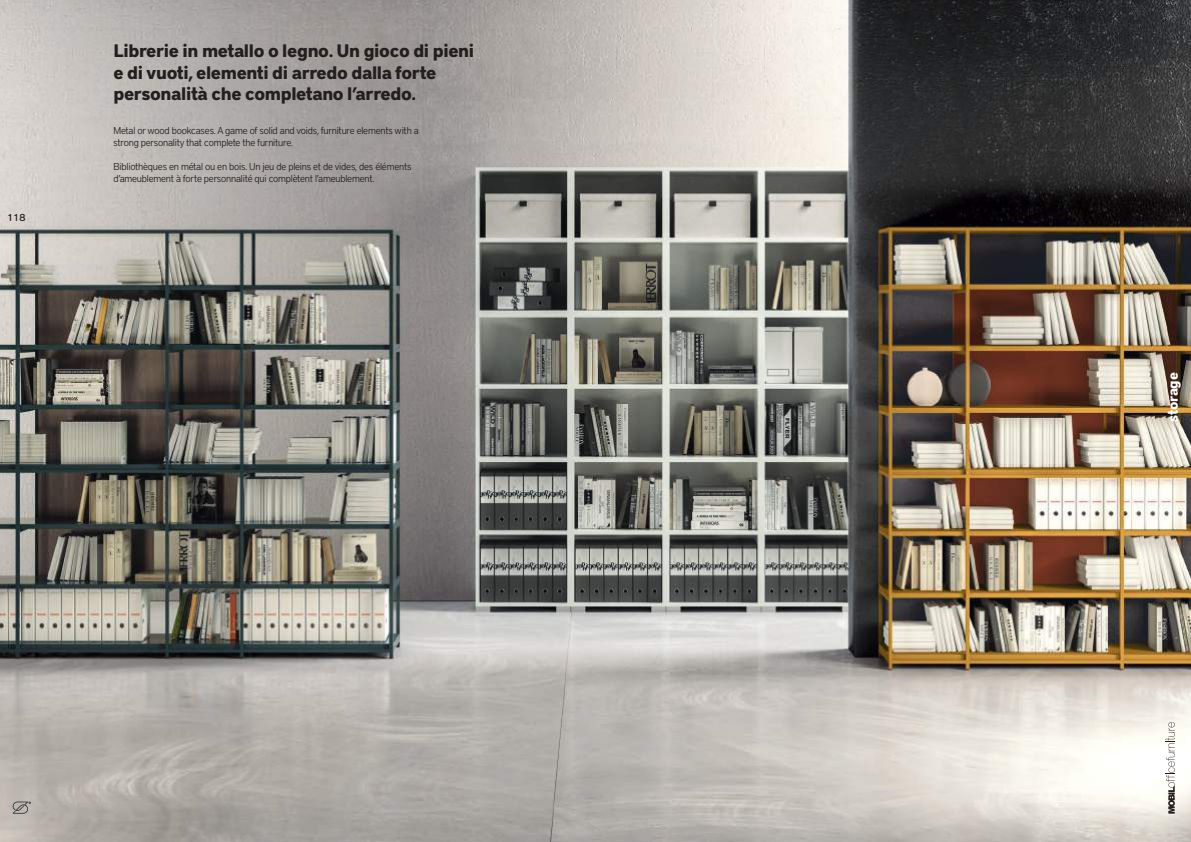
<style>
.page{position:relative;width:1191px;height:842px;background:#fff}
.page>*{position:absolute;margin:0;border:0;box-sizing:border-box;transform-origin:0 0}
.t1{font:700 18px/21.6px "District Pro";letter-spacing:-.02em;color:#241f1f}
.t2{font:700 14px "District Pro";letter-spacing:-.02em;color:#fff}
.t3{font:300 10px/12px "District Pro";letter-spacing:-.02em;color:#241f1f}
.t4{font:500 10px "District Pro";color:#241f1f}
</style>
<div class="page">
<img style="left:0;top:0;width:1191px;height:842px">
<svg style="left:13px;top:802px;width:18px;height:12px"></svg>
<svg style="left:1164px;top:722px;width:10px;height:92px"></svg>
<p class="t4" style="left:7px;top:210px;width:20px">118</p>
<h1 class="t1" style="left:113px;top:39px;width:362px">Librerie in metallo o legno. Un gioco di pieni e di vuoti, elementi di arredo dalla forte personalità che completano l’arredo.</h1>
<p class="t3" style="left:113px;top:124px;width:307px">Metal or wood bookcases. A game of solid and voids, furniture elements with a strong personality that complete the furniture.</p>
<p class="t3" style="left:113px;top:160px;width:299px">Bibliothèques en métal ou en bois. Un jeu de pleins et de vides, des éléments d’ameublement à forte personnalité qui complètent l’ameublement.</p>
<h2 class="t2" style="left:1162px;top:422px;width:51px;rotate:-90deg">storage</h2>
</div>
